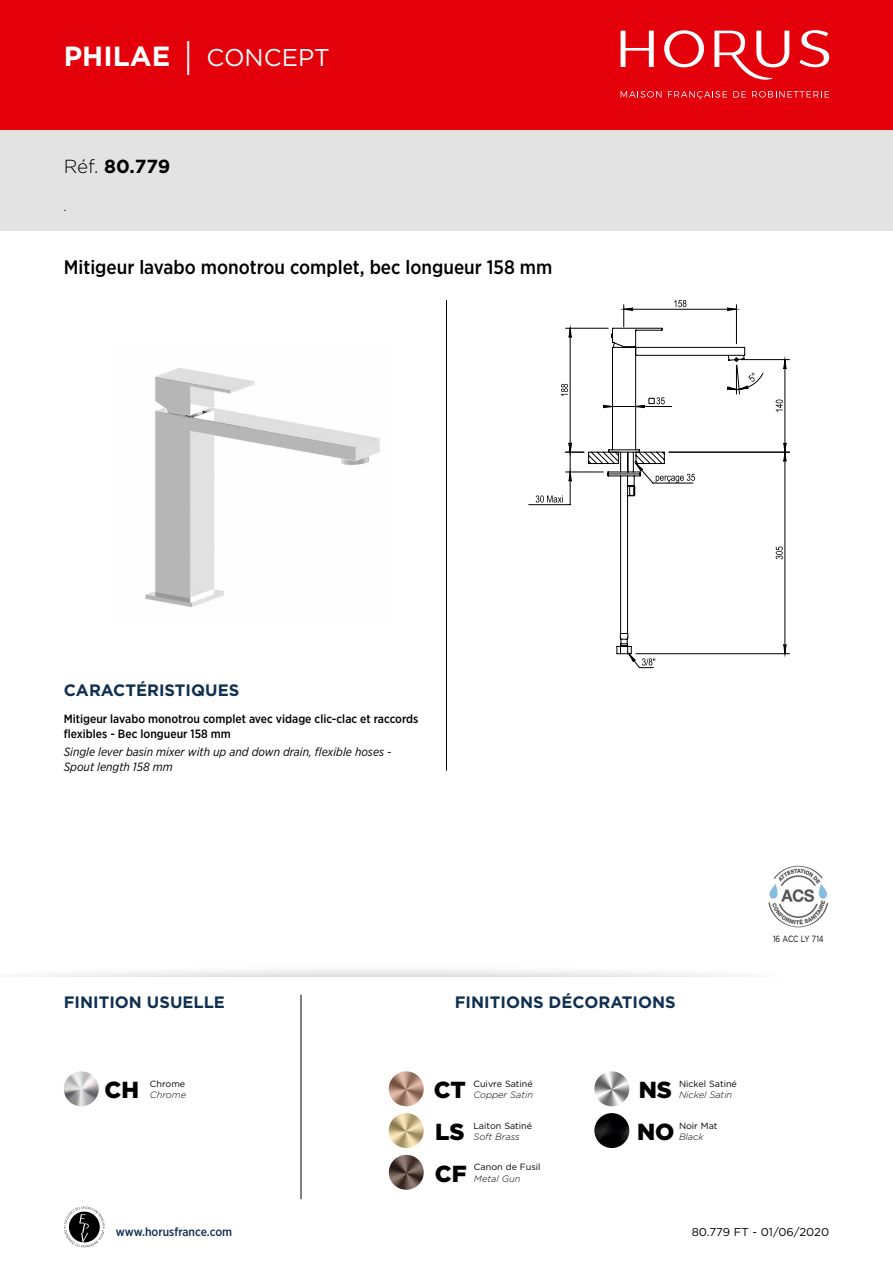
<style>
.page{position:relative;width:893px;height:1263px;background:#fff}
.page>*{position:absolute;margin:0;border:0;box-sizing:border-box;transform-origin:0 0}
.t1{font:24.3px "Gotham";color:#fff}
.t2{font:900 23.25px "Gotham";color:#000}
.t3{font:500 19.5px "Gotham Narrow";color:#000}
.t4{font:700 18.9px "Gotham";color:#000}
.t5{font:700 16.5px "Gotham";color:#103052}
.t6{font:500 12px/14.4px "Gotham Narrow";color:#000}
.t7{font:italic 12px/14.4px "Gotham Narrow";color:#000}
.t8{font:500 12px "Gotham Narrow";color:#103052}
.t9{font:11.4px "Gotham";color:#000}
.t10{font:italic 300 9.3px "Gotham";color:#000}
.t11{font:9px "Gotham";color:#000}
.t12{font:9px "Gotham";color:#000;scale:.8 1}
.s1{font-weight:700;font-size:27.75px}
.s2{font-size:48.45px}
.s3{font-weight:300}
</style>
<div class="page">
<img style="left:145px;top:368px;width:235px;height:240px">
<svg style="left:561px;top:384px;width:6px;height:12px"></svg>
<hr style="left:529px;top:504px;width:41px;height:1px;background:#000">
<hr style="left:565px;top:328px;width:43px;height:1px;background:#000">
<hr style="left:636px;top:653px;width:153px;height:1px;background:#000">
<hr style="left:741px;top:359px;width:48px;height:1px;background:#000">
<hr style="left:669px;top:452px;width:120px;height:1px;background:#000">
<svg style="left:620px;top:300px;width:120px;height:27px"></svg>
<svg style="left:536px;top:442px;width:159px;height:226px"></svg>
<svg style="left:569px;top:328px;width:217px;height:326px"></svg>
<svg style="left:776px;top:353px;width:12px;height:106px"></svg>
<svg style="left:595px;top:397px;width:12px;height:12px"></svg>
<svg style="left:607px;top:327px;width:139px;height:327px"></svg>
<svg style="left:64px;top:1206px;width:41px;height:41px"></svg>
<hr style="left:446px;top:300px;width:1px;height:471px;background:#000">
<img style="left:767px;top:866px;width:62px;height:61px;border-radius:31px">
<div style="left:0;top:130px;width:893px;height:101px;background:#e3e3e3"></div>
<div style="left:0;top:0;width:893px;height:130px;background:#e3000b"></div>
<svg style="left:621px;top:31px;width:33px;height:36px"></svg>
<svg style="left:664px;top:30px;width:40px;height:37px"></svg>
<svg style="left:799px;top:30px;width:30px;height:37px"></svg>
<svg style="left:714px;top:31px;width:75px;height:49px"></svg>
<svg style="left:621px;top:91px;width:40px;height:7px"></svg>
<svg style="left:668px;top:91px;width:59px;height:9px"></svg>
<svg style="left:733px;top:91px;width:13px;height:7px"></svg>
<svg style="left:752px;top:91px;width:77px;height:7px"></svg>
<div style="left:0;top:963px;width:799px;height:57px;background:#000;opacity:.4"></div>
<div style="left:0;top:977px;width:893px;height:50px;background:#fff"></div>
<img style="left:64px;top:1071px;width:35px;height:35px;border-radius:17px">
<img style="left:389px;top:1071px;width:35px;height:35px;border-radius:17px">
<img style="left:594px;top:1071px;width:35px;height:35px;border-radius:17px">
<img style="left:389px;top:1113px;width:35px;height:35px;border-radius:17px">
<img style="left:594px;top:1113px;width:35px;height:35px;border-radius:17px">
<img style="left:389px;top:1155px;width:35px;height:35px;border-radius:17px">
<hr style="left:301px;top:995px;width:1px;height:204px;background:#000">
<h1 class="t1" style="left:64px;top:42px;width:267px"><span class="s1">PHILAE</span> <span class="s2">I</span> CONCEPT</h1>
<h3 class="t4" style="left:64px;top:154px;width:108px"><span class="s3">Réf.</span> 80.779</h3>
<p class="t9" style="left:64px;top:200px;width:4px">.</p>
<h3 class="t3" style="left:64px;top:255px;width:490px">Mitigeur lavabo monotrou complet, bec longueur 158 mm</h3>
<h3 class="t5" style="left:64px;top:679px;width:177px">CARACTÉRISTIQUES</h3>
<p class="t6" style="left:64px;top:712px;width:356px">Mitigeur lavabo monotrou complet avec vidage clic-clac et raccords flexibles - Bec longueur 158 mm</p>
<p class="t7" style="left:64px;top:745px;width:329px">Single lever basin mixer with up and down drain, flexible hoses -<br>Spout length 158 mm</p>
<h3 class="t5" style="left:64px;top:991px;width:163px">FINITION USUELLE</h3>
<h3 class="t5" style="left:455px;top:991px;width:222px">FINITIONS DÉCORATIONS</h3>
<p class="t11" style="left:150px;top:1078px;width:37px">Chrome</p>
<h2 class="t2" style="left:104px;top:1074px;width:36px">CH</h2>
<p class="t10" style="left:150px;top:1089px;width:38px">Chrome</p>
<p class="t11" style="left:473px;top:1078px;width:61px">Cuivre Satiné</p>
<h2 class="t2" style="left:434px;top:1074px;width:34px">CT</h2>
<p class="t10" style="left:473px;top:1089px;width:61px">Copper Satin</p>
<p class="t11" style="left:473px;top:1120px;width:60px">Laiton Satiné</p>
<h2 class="t2" style="left:435px;top:1115px;width:31px">LS</h2>
<p class="t10" style="left:473px;top:1131px;width:48px">Soft Brass</p>
<p class="t11" style="left:474px;top:1161px;width:68px">Canon de Fusil</p>
<h2 class="t2" style="left:435px;top:1157px;width:33px">CF</h2>
<p class="t10" style="left:474px;top:1172px;width:48px">Metal Gun</p>
<p class="t11" style="left:679px;top:1078px;width:59px">Nickel Satiné</p>
<h2 class="t2" style="left:639px;top:1074px;width:35px">NS</h2>
<p class="t10" style="left:679px;top:1089px;width:55px">Nickel Satin</p>
<p class="t11" style="left:679px;top:1120px;width:40px">Noir Mat</p>
<h2 class="t2" style="left:637px;top:1115px;width:39px">NO</h2>
<p class="t10" style="left:679px;top:1131px;width:26px">Black</p>
<p class="t12" style="left:773px;top:933px;width:65px">16 ACC LY 714</p>
<p class="t8" style="left:116px;top:1224px;width:118px">www.horusfrance.com</p>
<p class="t9" style="left:692px;top:1224px;width:139px">80.779 FT - 01/06/2020</p>
</div>
